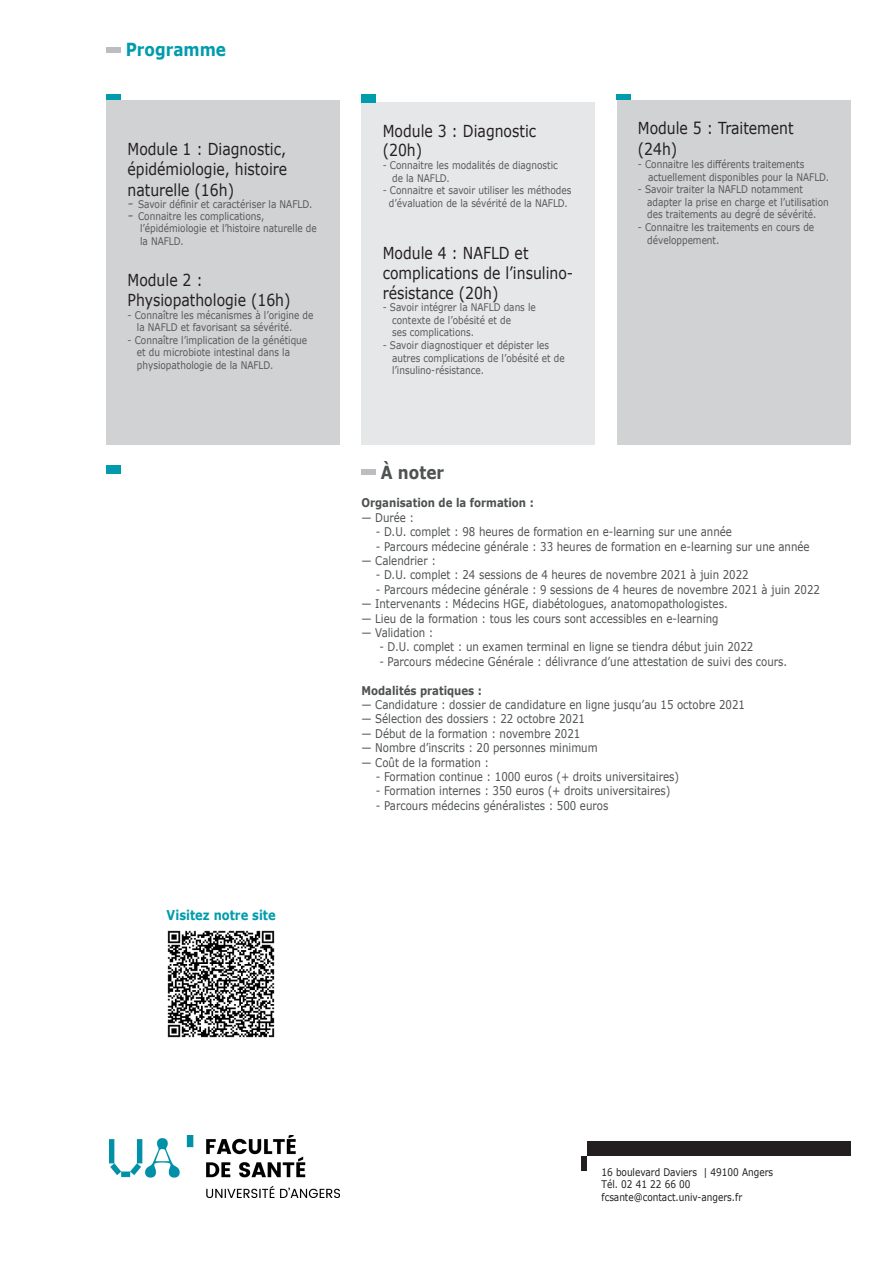
<style>
.page{position:relative;width:893px;height:1263px;background:#fff}
.page>*{position:absolute;margin:0;border:0;box-sizing:border-box;transform-origin:0 0}
.t1{font:700 18px "Verdana";color:#009cac;scale:.85 1}
.t2{font:700 18px "Verdana";color:#4f5252;scale:.85 1}
.t3{font:16.5px/19.8px "Verdana";color:#231f20;scale:.85 1}
.t4{font:700 13.5px "Verdana";color:#009cac;scale:.85 1}
.t5{font:12px "Verdana";color:#4f5252;scale:.85 1}
.t6{font:700 12px "Verdana";color:#4f5252;scale:.85 1}
.t7{font:10.5px/12.6px "Verdana";color:#57585a;scale:.85 1}
.t8{font:10.5px "Verdana";color:#231f20;scale:.85 1}
.s1{font-family:"Minion Pro";font-size:18px}
</style>
<div class="page">
<div style="left:581px;top:1156px;width:6px;height:14px;background:#231f20"></div>
<div style="left:587px;top:1142px;width:263px;height:14px;background:#231f20"></div>
<div style="left:106px;top:47px;width:14px;height:6px;background:#bcbdc0"></div>
<img style="left:110px;top:1135px;width:230px;height:62px">
<div style="left:361px;top:469px;width:15px;height:6px;background:#bcbdc0"></div>
<div style="left:106px;top:100px;width:234px;height:345px;background:#d1d2d4"></div>
<div style="left:106px;top:94px;width:14px;height:6px;background:#009cac"></div>
<div style="left:361px;top:103px;width:234px;height:342px;background:#e6e7e9"></div>
<div style="left:361px;top:94px;width:15px;height:9px;background:#009cac"></div>
<img style="left:167px;top:930px;width:108px;height:108px">
<div style="left:617px;top:100px;width:233px;height:345px;background:#d1d2d4"></div>
<div style="left:617px;top:94px;width:14px;height:6px;background:#009cac"></div>
<div style="left:106px;top:465px;width:14px;height:8px;background:#009cac"></div>
<h1 class="t1" style="left:126px;top:37px;width:120px">Programme</h1>
<p class="t3" style="left:128px;top:139px;width:189px">Module 1 : Diagnostic, épidémiologie, histoire</p>
<p class="t3" style="left:128px;top:180px;width:127px">naturelle (16h)</p>
<p class="t7" style="left:128px;top:198px;width:219px"><span class="s1">-</span> Savoir définir et caractériser la NAFLD.</p>
<p class="t7" style="left:140px;top:210px;width:209px;text-indent:-13px"><span class="s1">-</span> Connaitre les complications, l’épidémiologie et l’histoire naturelle de la NAFLD.</p>
<p class="t3" style="left:128px;top:270px;width:193px">Module 2 :<br>Physiopathologie (16h)</p>
<p class="t7" style="left:137px;top:308px;width:209px;text-indent:-9px">- Connaître les mécanismes à l’origine de la NAFLD et favorisant sa sévérité.</p>
<p class="t7" style="left:137px;top:334px;width:202px;text-indent:-9px">- Connaître l’implication de la génétique et du microbiote intestinal dans la physiopathologie de la NAFLD.</p>
<p class="t4" style="left:167px;top:905px;width:130px">Visitez notre site</p>
<p class="t3" style="left:383px;top:120px;width:182px">Module 3 : Diagnostic (20h)</p>
<p class="t7" style="left:392px;top:159px;width:196px;text-indent:-9px">- Connaitre les modalités de diagnostic de la NAFLD.</p>
<p class="t7" style="left:383px;top:184px;width:224px;text-align:center">- Connaitre et savoir utiliser les méthodes d’évaluation de la sévérité de la NAFLD.</p>
<p class="t3" style="left:383px;top:243px;width:226px">Module 4 : NAFLD et complications de l’insulino&shy;résistance (20h)</p>
<p class="t7" style="left:383px;top:301px;width:182px">- Savoir intégrer la NAFLD dans le</p>
<p class="t7" style="left:392px;top:314px;width:141px">contexte de l’obésité et de</p>
<p class="t7" style="left:392px;top:326px;width:98px">ses complications.</p>
<p class="t7" style="left:383px;top:339px;width:197px">- Savoir diagnostiquer et dépister les</p>
<p class="t7" style="left:392px;top:351px;width:205px">autres complications de l’obésité et de</p>
<p class="t7" style="left:392px;top:364px;width:110px">l’insulino-résistance.</p>
<p class="t3" style="left:638px;top:117px;width:185px;line-height:21.6px">Module 5 : Traitement (24h)</p>
<p class="t7" style="left:648px;top:158px;width:215px;text-indent:-10px">- Connaitre les différents traitements actuellement disponibles pour la NAFLD.</p>
<p class="t7" style="left:647px;top:183px;width:215px;text-indent:-9px">- Savoir traiter la NAFLD notamment adapter la prise en charge et l’utilisation des traitements au degré de sévérité.</p>
<p class="t7" style="left:647px;top:221px;width:198px;text-indent:-9px">- Connaitre les traitements en cours de développement.</p>
<p class="t2" style="left:381px;top:459px;width:76px">À noter</p>
<p class="t6" style="left:361px;top:494px;width:204px">Organisation de la formation :</p>
<p class="t5" style="left:361px;top:509px;width:64px">— Durée :</p>
<p class="t5" style="left:376px;top:523px;width:420px">- D.U. complet : 98 heures de formation en e-learning sur une année</p>
<p class="t5" style="left:376px;top:538px;width:512px">- Parcours médecine générale : 33 heures de formation en e-learning sur une année</p>
<p class="t5" style="left:361px;top:552px;width:89px">— Calendrier :</p>
<p class="t5" style="left:376px;top:567px;width:440px">- D.U. complet : 24 sessions de 4 heures de novembre 2021 à juin 2022</p>
<p class="t5" style="left:376px;top:581px;width:524px">- Parcours médecine générale : 9 sessions de 4 heures de novembre 2021 à juin 2022</p>
<p class="t5" style="left:361px;top:595px;width:432px">— Intervenants : Médecins HGE, diabétologues, anatomopathologistes.</p>
<p class="t5" style="left:361px;top:610px;width:422px">— Lieu de la formation : tous les cours sont accessibles en e-learning</p>
<p class="t5" style="left:361px;top:624px;width:86px">— Validation :</p>
<p class="t5" style="left:379px;top:639px;width:441px">- D.U. complet : un examen terminal en ligne se tiendra début juin 2022</p>
<p class="t5" style="left:379px;top:653px;width:481px">- Parcours médecine Générale : délivrance d’une attestation de suivi des cours.</p>
<p class="t6" style="left:361px;top:682px;width:143px">Modalités pratiques :</p>
<p class="t5" style="left:361px;top:696px;width:453px">— Candidature : dossier de candidature en ligne jusqu’au 15 octobre 2021</p>
<p class="t5" style="left:361px;top:711px;width:264px">— Sélection des dossiers : 22 octobre 2021</p>
<p class="t5" style="left:361px;top:725px;width:259px">— Début de la formation : novembre 2021</p>
<p class="t5" style="left:361px;top:739px;width:279px">— Nombre d’inscrits : 20 personnes minimum</p>
<p class="t5" style="left:361px;top:754px;width:152px">— Coût de la formation :</p>
<p class="t5" style="left:376px;top:768px;width:358px">- Formation continue : 1000 euros (+ droits universitaires)</p>
<p class="t5" style="left:376px;top:783px;width:348px">- Formation internes : 350 euros (+ droits universitaires)</p>
<p class="t5" style="left:376px;top:797px;width:275px">- Parcours médecins généralistes : 500 euros</p>
<p class="t8" style="left:601px;top:1165px;width:203px">16 boulevard Daviers | 49100 Angers</p>
<p class="t8" style="left:601px;top:1177px;width:106px">Tél. 02 41 22 66 00</p>
<p class="t8" style="left:601px;top:1190px;width:167px">fcsante@contact.univ-angers.fr</p>
</div>
